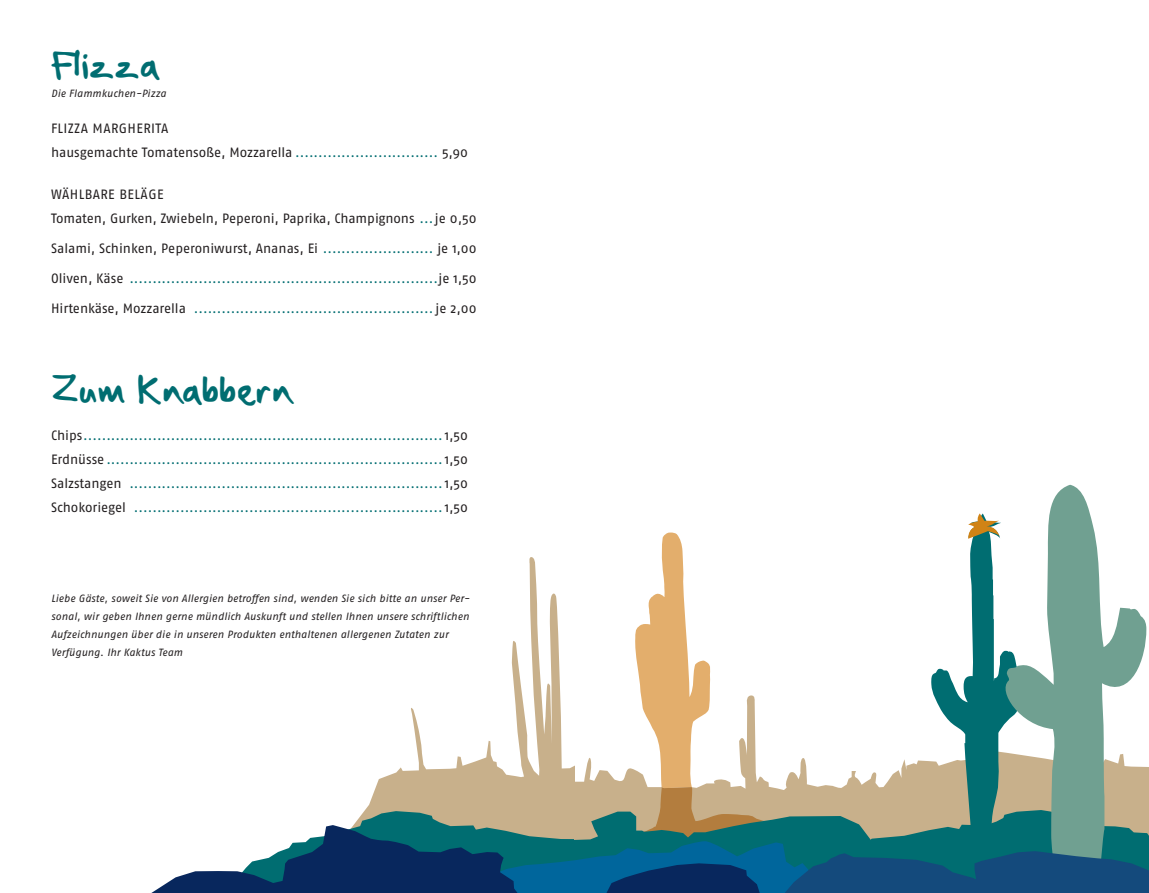
<style>
.page{position:relative;width:1149px;height:893px;background:#fff}
.page>*{position:absolute;margin:0;border:0;box-sizing:border-box;transform-origin:0 0}
.t1{font:36px "Seans Other Hand";color:#006d71}
.t2{font:13.5px/24px "Fago No";letter-spacing:-.005em;color:#006d71;text-align:justify}
.t3{font:13.5px/24px "Fago No";letter-spacing:-.005em;color:#231f20}
.t4{font:italic 10.5px/18px "Fago No";letter-spacing:.005em;color:#231f20}
.s1{color:#006d71}
.s2{color:#231f20}
</style>
<div class="page">
<svg style="left:1049px;top:485px;width:41px;height:28px"></svg>
<svg style="left:151px;top:513px;width:997px;height:380px"></svg>
<h1 class="t1" style="left:51px;top:39px;width:110px">Flizza</h1>
<p class="t4" style="left:51px;top:84px;width:117px">Die Flammkuchen-Pizza</p>
<p class="t3" style="left:51px;top:116px;width:25px">Flizza</p>
<p class="t3" style="left:92px;top:116px;width:20px">margher</p>
<p class="t3" style="left:51px;top:116px;width:418px;text-indent:100px">ita<br>hausgemachte Tomatensoße, Mozzarella <span class="s1">...............................</span> 5,90</p>
<p class="t3" style="left:51px;top:182px;width:27px">Wählbare</p>
<p class="t3" style="left:51px;top:182px;width:427px;text-indent:68px">Beläge<br>Tomaten, Gurken, Zwiebeln, Peperoni, Paprika, Champignons <span class="s1">...</span>je 0,50</p>
<p class="t3" style="left:51px;top:236px;width:427px">Salami, Schinken, Peperoniwurst, Ananas, Ei <span class="s1">........................</span> je 1,00</p>
<p class="t2" style="left:51px;top:266px;width:427px"><span class="s2">Oliven, Käse</span> ...................................................................<span class="s2">je 1,50</span></p>
<p class="t2" style="left:51px;top:296px;width:427px"><span class="s2">Hirtenkäse, Mozzarella</span> ....................................................<span class="s2">je 2,00</span></p>
<h1 class="t1" style="left:51px;top:364px;width:242px">Zum Knabbern</h1>
<p class="t2" style="left:51px;top:423px;width:418px"><span class="s2">Chips</span>.............................................................................. <span class="s2">1,50<br>Erdnüsse</span> ......................................................................... <span class="s2">1,50<br>Salzstangen</span> .................................................................... <span class="s2">1,50<br>Schokoriegel</span> ................................................................... <span class="s2">1,50</span></p>
<p class="t4" style="left:51px;top:589px;width:420px">Liebe Gäste, soweit Sie von Allergien betroffen sind, wenden Sie sich bitte an unser Per&shy;sonal, wir geben Ihnen gerne mündlich Auskunft und stellen Ihnen unsere schriftlichen Aufzeichnungen über die in unseren Produkten enthaltenen allergenen Zutaten zur Verfügung. Ihr Kaktus Team</p>
</div>
